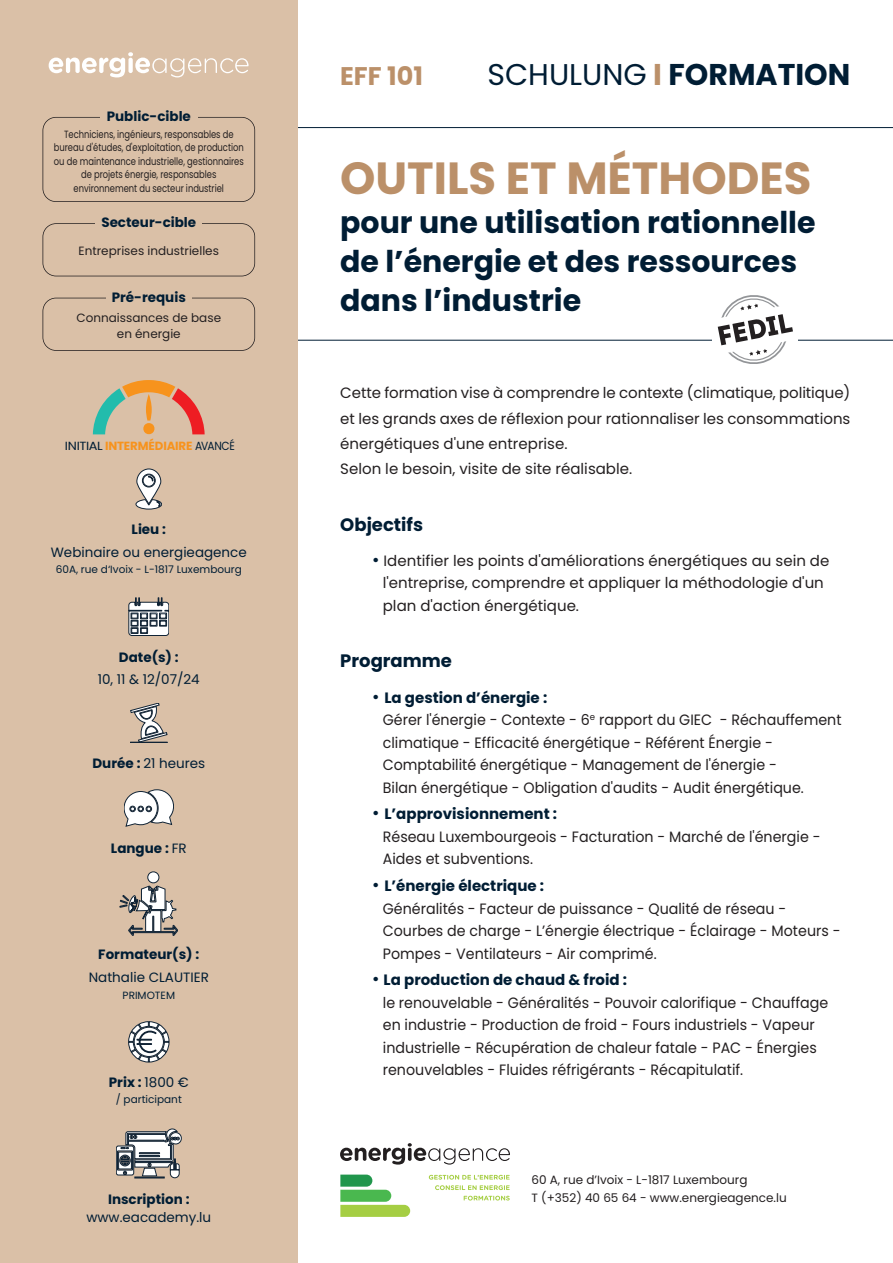
<style>
.page{position:relative;width:893px;height:1263px;background:#fff}
.page>*{position:absolute;margin:0;border:0;box-sizing:border-box;transform-origin:0 0}
.t1{font:700 45px "Poppins";color:#bb9069}
.t2{font:700 30px/39px "Poppins";color:#001d34}
.t3{font:700 25.5px "Poppins";color:#bb9069}
.t4{font:700 18px "Poppins";color:#001d34}
.t5{font:15px/22.5px "Poppins";color:#231f20;scale:.95 1}
.t6{font:15px/25.2px "Poppins";color:#231f20}
.t7{font:700 13.5px "Poppins";color:#001d34}
.t8{font:13.5px "Poppins";color:#001d34}
.t9{font:12px/18px "Poppins";color:#231f20}
.t10{font:11.85px "Poppins";letter-spacing:-.03em;color:#001d34;scale:1.1 1}
.t11{font:10.5px/13.5px "Poppins";letter-spacing:-.005em;color:#231f20;text-align:center;scale:.8 1}
.t12{font:10.5px "Poppins";color:#001d34}
.s1{font-weight:700;color:#f7931d}
.s2{font-weight:700}
.s3{font-weight:400}
.s4{color:#bb9069}
.s5{font-size:18px;color:#001d34}
.s6{font-weight:700;color:#001d34}
</style>
<div class="page">
<hr style="left:0;top:127px;width:893px;height:1px;background:#001d34">
<hr style="left:0;top:340px;width:893px;height:1px;background:#001d34">
<svg style="left:340px;top:1143px;width:170px;height:21px"></svg>
<svg style="left:464px;top:1196px;width:46px;height:4px"></svg>
<svg style="left:435px;top:1185px;width:75px;height:5px"></svg>
<svg style="left:429px;top:1175px;width:81px;height:4px"></svg>
<svg style="left:340px;top:1174px;width:70px;height:43px"></svg>
<div style="left:0;top:0;width:298px;height:1263px;background:#dac0a7"></div>
<svg style="left:124px;top:790px;width:50px;height:36px;background:#d3d1d0"></svg>
<svg style="left:130px;top:703px;width:37px;height:40px"></svg>
<svg style="left:129px;top:1021px;width:40px;height:41px"></svg>
<svg style="left:49px;top:52px;width:200px;height:25px"></svg>
<div style="left:148px;top:872px;width:11px;height:11px;background:#fff;border-radius:50%"></div>
<div style="left:148px;top:872px;width:11px;height:11px;border:1px solid #102335;border-radius:50%"></div>
<svg style="left:120px;top:886px;width:58px;height:49px"></svg>
<svg style="left:129px;top:598px;width:40px;height:37px"></svg>
<svg style="left:116px;top:1129px;width:65px;height:49px"></svg>
<svg style="left:136px;top:469px;width:26px;height:40px"></svg>
<div style="left:43px;top:223px;width:212px;height:53px;border:2px solid #231f20;border-radius:14px"></div>
<div style="left:96px;top:213px;width:106px;height:21px;background:#dac0a7"></div>
<div style="left:43px;top:117px;width:212px;height:85px;border:2px solid #231f20;border-radius:14px"></div>
<div style="left:100px;top:106px;width:98px;height:22px;background:#dac0a7"></div>
<div style="left:43px;top:298px;width:212px;height:53px;border:2px solid #231f20;border-radius:14px"></div>
<div style="left:106px;top:287px;width:85px;height:21px;background:#dac0a7"></div>
<svg style="left:93px;top:380px;width:112px;height:55px"></svg>
<svg style="left:712px;top:295px;width:85px;height:69px"></svg>
<p class="t7" style="left:107px;top:109px;width:86px">Public-cible</p>
<p class="t11" style="left:54px;top:127px;width:239px">Techniciens, ingénieurs, responsables de bureau d'études, d'exploitation, de production ou de maintenance industrielle, gestionnaires de projets énergie, responsables environnement du secteur industriel</p>
<p class="t7" style="left:101px;top:215px;width:96px">Secteur-cible</p>
<p class="t9" style="left:79px;top:242px;width:142px">Entreprises industrielles</p>
<p class="t7" style="left:112px;top:289px;width:76px">Pré-requis</p>
<p class="t9" style="left:77px;top:309px;width:146px;line-height:16.5px;text-align:center">Connaissances de base en énergie</p>
<p class="t10" style="left:65px;top:439px;width:156px">INITIAL <span class="s1">INTERMÉDIAIRE</span> AVANCÉ</p>
<p class="t7" style="left:132px;top:521px;width:36px">Lieu :</p>
<p class="t8" style="left:51px;top:544px;width:198px">Webinaire ou energieagence</p>
<p class="t12" style="left:56px;top:563px;width:188px">60A, rue d‘Ivoix - L-1817 Luxembourg</p>
<p class="t7" style="left:119px;top:649px;width:61px">Date(s) :</p>
<p class="t8" style="left:98px;top:672px;width:103px">10, 11 &amp; 12/07/24</p>
<p class="t8" style="left:92px;top:755px;width:114px"><span class="s2">Durée :</span> 21 heures</p>
<p class="t7" style="left:111px;top:840px;width:77px">Langue : <span class="s3">Fr</span></p>
<p class="t7" style="left:98px;top:947px;width:103px">Formateur(s) :</p>
<p class="t8" style="left:89px;top:969px;width:122px">Nathalie CLAuTIEr</p>
<p class="t12" style="left:123px;top:989px;width:54px">PrIMOTEM</p>
<p class="t7" style="left:109px;top:1074px;width:82px">Prix : <span class="s3">1800 €</span></p>
<p class="t12" style="left:116px;top:1094px;width:68px">/ participant</p>
<p class="t7" style="left:108px;top:1191px;width:83px">Inscription :</p>
<p class="t8" style="left:86px;top:1209px;width:126px">www.eacademy.lu</p>
<h3 class="t3" style="left:340px;top:61px;width:84px">EFF 101</h3>
<h2 class="t2" style="left:487px;top:55px;width:364px"><span class="s3">SCHuLuNG</span> <span class="s4">I</span> FORMATION</h2>
<h1 class="t1" style="left:340px;top:152px;width:473px">OUTILS ET MÉTHODES</h1>
<h2 class="t2" style="left:340px;top:203px;width:477px">pour une utilisation rationnelle de l’énergie et des ressources dans l’industrie</h2>
<p class="t6" style="left:340px;top:381px;width:512px">Cette formation vise à comprendre le contexte (climatique, politique) et les grands axes de réflexion pour rationnaliser les consommations énergétiques d'une entreprise.<br>Selon le besoin, visite de site réalisable.</p>
<p class="t4" style="left:340px;top:514px;width:84px">Objectifs</p>
<p class="t6" style="left:383px;top:549px;width:448px;line-height:22.5px;text-indent:-11px"><span class="s5">•</span> Identifier les points d'améliorations énergétiques au sein de l'entreprise, comprendre et appliquer la méthodologie d'un plan d'action énergétique.</p>
<p class="t4" style="left:340px;top:651px;width:113px">Programme</p>
<p class="t5" style="left:383px;top:686px;width:484px;text-indent:-11px"><span class="s5">•</span> <span class="s6">La gestion d’énergie :<br></span>Gérer l'énergie - Contexte - 6<sup>e</sup> rapport du GIEC - réchauffement climatique - Efficacité énergétique - référent Énergie - Comptabilité énergétique - Management de l'énergie -<br>Bilan énergétique - Obligation d'audits - Audit énergétique.</p>
<p class="t5" style="left:383px;top:803px;width:462px;text-indent:-11px"><span class="s5">•</span> <span class="s6">L’approvisionnement :<br></span>réseau Luxembourgeois - Facturation - Marché de l'énergie -<br>Aides et subventions.</p>
<p class="t5" style="left:383px;top:875px;width:483px;text-indent:-11px"><span class="s5">•</span> <span class="s6">L’énergie électrique :<br></span>Généralités - Facteur de puissance - Qualité de réseau - Courbes de charge - L’énergie électrique - Éclairage - Moteurs - Pompes - Ventilateurs - Air comprimé.</p>
<p class="t5" style="left:383px;top:969px;width:470px;text-indent:-11px"><span class="s5">•</span> <span class="s6">La production de chaud &amp; froid :<br></span>le renouvelable - Généralités - Pouvoir calorifique - Chauffage en industrie - Production de froid - Fours industriels - Vapeur industrielle - récupération de chaleur fatale - PAC - Énergies renouvelables - Fluides réfrigérants - récapitulatif.</p>
<p class="t9" style="left:531px;top:1170px;width:257px">60 A, rue d’Ivoix - L-1817 Luxembourg<br>T (+352) 40 65 64 - www.energieagence.lu</p>
</div>
